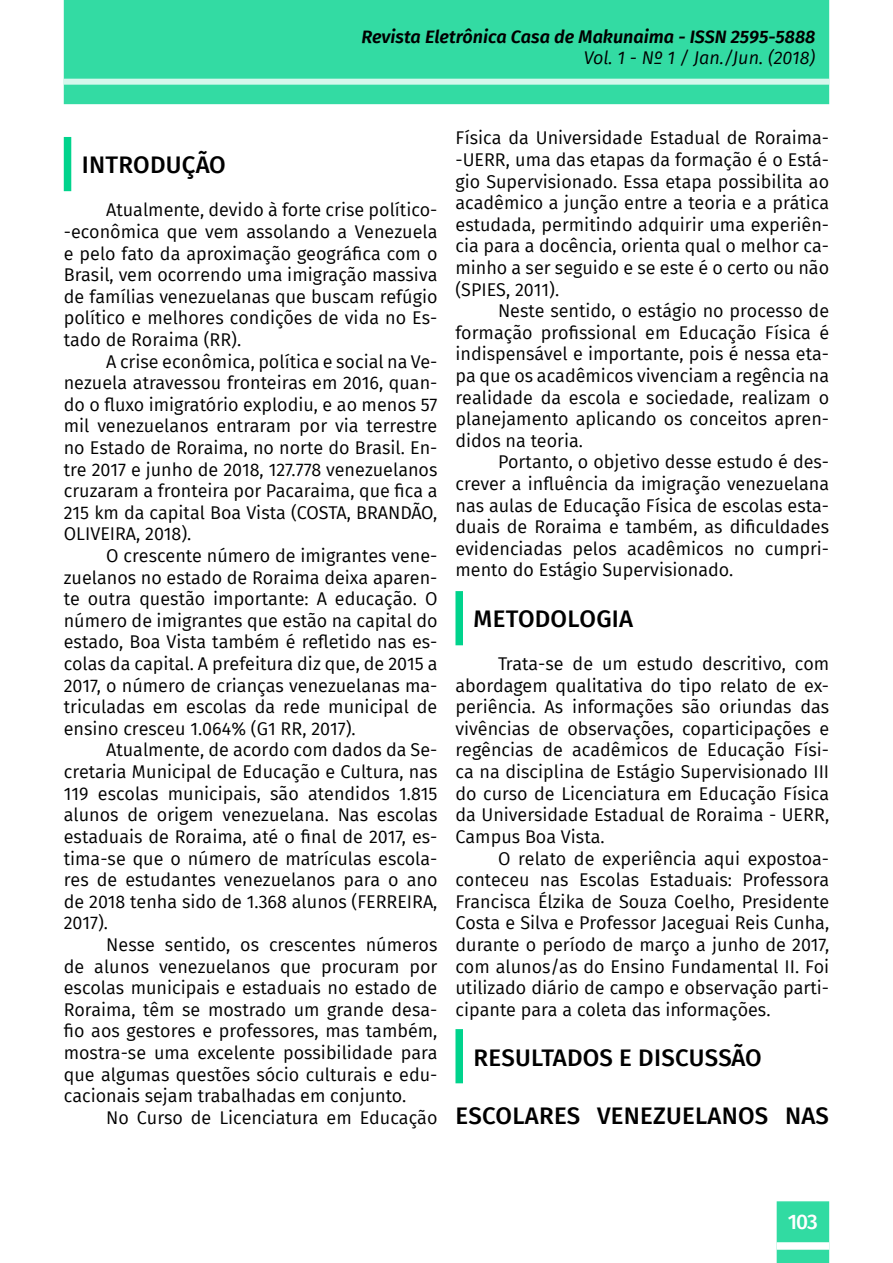
<style>
.page{position:relative;width:893px;height:1263px;background:#fff}
.page>*{position:absolute;margin:0;border:0;box-sizing:border-box;transform-origin:0 0}
.Seções{font:500 24px "Fira Sans";letter-spacing:.01em;color:#000}
.t1{font:500 21px "Fira Sans";color:#fff}
.texto{font:18px/21.6px "Fira Sans";color:#000;text-align:justify}
.t2{font:italic 600 18px "Fira Sans";color:#000}
.t3{font:italic 18px "Fira Sans";color:#000}
</style>
<div class="page">
<div style="left:777px;top:1201px;width:52px;height:62px;background:#31dba2"></div>
<div style="left:64px;top:0;width:765px;height:104px;background:#33dba3"></div>
<div style="left:64px;top:79px;width:765px;height:6px;background:#d6f7ec"></div>
<div style="left:777px;top:1242px;width:52px;height:8px;background:#fff"></div>
<div style="left:64px;top:137px;width:7px;height:54px;background:#00d38c"></div>
<div style="left:455px;top:591px;width:8px;height:54px;background:#00d38c"></div>
<div style="left:455px;top:1029px;width:8px;height:54px;background:#00d38c"></div>
<p class="t2" style="left:361px;top:22px;width:455px">Revista Eletrônica Casa de Makunaima - ISSN 2595-5888</p>
<p class="t3" style="left:584px;top:45px;width:233px">Vol. 1 - Nº 1 / Jan./Jun. (2018)</p>
<p class="Seções" style="left:82px;top:146px;width:145px">INTRODUÇÃO</p>
<p class="texto" style="left:64px;top:199px;width:375px;text-indent:43px">Atualmente, devido à forte crise político--econômica que vem assolando a Venezuela e pelo fato da aproximação geográfica com o Brasil, vem ocorrendo uma imigração massiva de famílias venezuelanas que buscam refúgio político e melhores condições de vida no Es&shy;tado de Roraima (RR).</p>
<p class="texto" style="left:64px;top:350px;width:375px;text-indent:43px">A crise econômica, política e social na Ve&shy;nezuela atravessou fronteiras em 2016, quan&shy;do o fluxo imigratório explodiu, e ao menos 57 mil venezuelanos entraram por via terrestre no Estado de Roraima, no norte do Brasil. En&shy;tre 2017 e junho de 2018, 127.778 venezuelanos cruzaram a fronteira por Pacaraima, que fica a 215 km da capital Boa Vista (COSTA, BRANDÃO, OLIVEIRA, 2018).</p>
<p class="texto" style="left:64px;top:545px;width:375px;text-indent:43px">O crescente número de imigrantes vene&shy;zuelanos no estado de Roraima deixa aparen&shy;te outra questão importante: A educação. O número de imigrantes que estão na capital do estado, Boa Vista também é refletido nas es&shy;colas da capital. A prefeitura diz que, de 2015 a 2017, o número de crianças venezuelanas ma&shy;triculadas em escolas da rede municipal de ensino cresceu 1.064% (G1 RR, 2017).</p>
<p class="texto" style="left:64px;top:739px;width:375px;text-indent:43px">Atualmente, de acordo com dados da Se&shy;cretaria Municipal de Educação e Cultura, nas 119 escolas municipais, são atendidos 1.815 alunos de origem venezuelana. Nas escolas estaduais de Roraima, até o final de 2017, es&shy;tima-se que o número de matrículas escola&shy;res de estudantes venezuelanos para o ano de 2018 tenha sido de 1.368 alunos (FERREIRA, 2017).</p>
<p class="texto" style="left:64px;top:933px;width:375px;text-indent:43px">Nesse sentido, os crescentes números de alunos venezuelanos que procuram por escolas municipais e estaduais no estado de Roraima, têm se mostrado um grande desa&shy;fio aos gestores e professores, mas também, mostra-se uma excelente possibilidade para que algumas questões sócio culturais e edu&shy;cacionais sejam trabalhadas em conjunto.</p>
<p class="texto" style="left:106px;top:1106px;width:333px">No Curso de Licenciatura em Educação</p>
<p class="texto" style="left:455px;top:127px;width:375px">Física da Universidade Estadual de Roraima--UERR, uma das etapas da formação é o Está&shy;gio Supervisionado. Essa etapa possibilita ao acadêmico a junção entre a teoria e a prática estudada, permitindo adquirir uma experiên&shy;cia para a docência, orienta qual o melhor ca&shy;minho a ser seguido e se este é o certo ou não (SPIES, 2011).</p>
<p class="texto" style="left:455px;top:300px;width:375px;text-indent:43px">Neste sentido, o estágio no processo de formação profissional em Educação Física é indispensável e importante, pois é nessa eta&shy;pa que os acadêmicos vivenciam a regência na realidade da escola e sociedade, realizam o planejamento aplicando os conceitos apren&shy;didos na teoria.</p>
<p class="texto" style="left:455px;top:451px;width:375px;text-indent:43px">Portanto, o objetivo desse estudo é des&shy;crever a influência da imigração venezuelana nas aulas de Educação Física de escolas esta&shy;duais de Roraima e também, as dificuldades evidenciadas pelos acadêmicos no cumpri&shy;mento do Estágio Supervisionado.</p>
<p class="Seções" style="left:474px;top:599px;width:161px">METODOLOGIA</p>
<p class="texto" style="left:455px;top:653px;width:375px;text-indent:43px">Trata-se de um estudo descritivo, com abordagem qualitativa do tipo relato de ex&shy;periência. As informações são oriundas das vivências de observações, coparticipações e regências de acadêmicos de Educação Físi&shy;ca na disciplina de Estágio Supervisionado III do curso de Licenciatura em Educação Física da Universidade Estadual de Roraima - UERR, Campus Boa Vista.</p>
<p class="texto" style="left:455px;top:847px;width:375px;text-indent:43px">O relato de experiência aqui expostoa&shy;conteceu nas Escolas Estaduais: Professora Francisca Élzika de Souza Coelho, Presidente Costa e Silva e Professor Jaceguai Reis Cunha, durante o período de março a junho de 2017, com alunos/as do Ensino Fundamental II. Foi utilizado diário de campo e observação parti&shy;cipante para a coleta das informações.</p>
<p class="Seções" style="left:474px;top:1038px;width:290px">RESULTADOS E DISCUSSÃO</p>
<p class="Seções" style="left:456px;top:1096px;width:375px">ESCOLARES VENEZUELANOS NAS</p>
<p class="t1" style="left:788px;top:1205px;width:31px">103</p>
</div>
